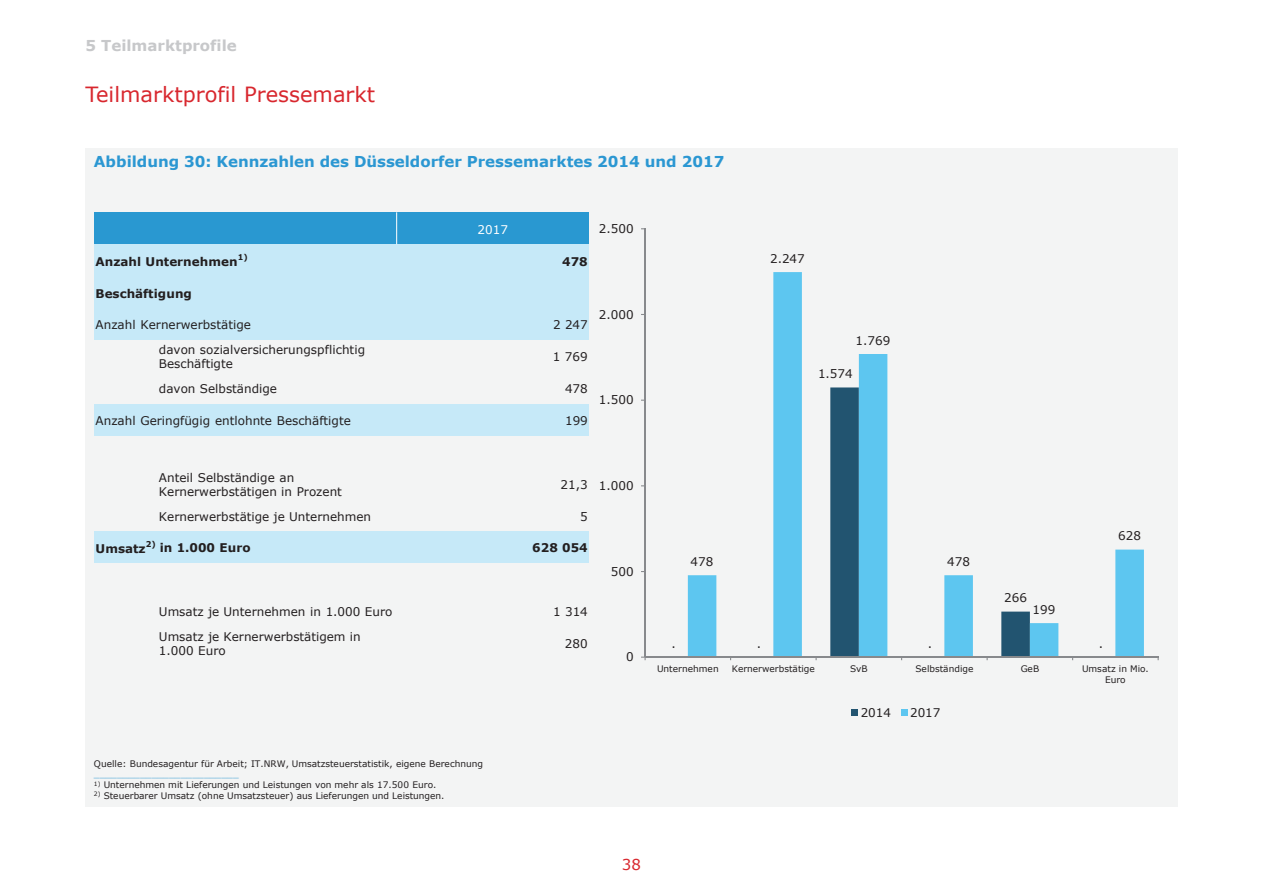
<style>
.page{position:relative;width:1263px;height:893px;background:#fff}
.page>*{position:absolute;margin:0;border:0;box-sizing:border-box;transform-origin:0 0}
.t1{font:21px "Verdana";color:#d8272e}
.t2{font:700 15px "Verdana";color:#2b97d2}
.t3{font:700 15px "Verdana";color:#c7c8ca}
.t4{font:15px "Verdana";color:#d8272e}
.t5{font:12px/14.4px "Verdana";color:#231f20}
.t6{font:700 12px "Verdana";color:#231f20}
.t7{font:12px "Verdana";color:#fff}
.t8{font:9px/10.9px "Verdana";letter-spacing:-.005em;color:#231f20;text-align:center}
.s1{color:#2b97d2}
</style>
<div class="page">
<div style="left:85px;top:148px;width:1093px;height:659px;background:#f3f4f4"></div>
<div style="left:94px;top:212px;width:495px;height:32px;background:#2998d1"></div>
<div style="left:94px;top:244px;width:495px;height:32px;background:#c6e9f8"></div>
<div style="left:94px;top:276px;width:495px;height:32px;background:#c6e9f8"></div>
<div style="left:94px;top:308px;width:495px;height:32px;background:#c6e9f8"></div>
<div style="left:94px;top:404px;width:495px;height:31px;background:#c6e9f8"></div>
<div style="left:94px;top:531px;width:495px;height:32px;background:#c6e9f8"></div>
<hr style="left:396px;top:212px;width:1px;height:32px;background:#fff">
<svg style="left:688px;top:272px;width:456px;height:385px"></svg>
<hr style="left:644px;top:229px;width:2px;height:428px;background:#87898c">
<hr style="left:645px;top:657px;width:513px;height:1px;background:#87898c">
<div style="left:851px;top:709px;width:7px;height:7px;background:#225470"></div>
<div style="left:901px;top:709px;width:6px;height:7px;background:#5dc6f0"></div>
<p class="t3" style="left:85px;top:35px;width:153px">5 Teilmarktprofile</p>
<p class="t1" style="left:85px;top:80px;width:291px">Teilmarktprofil Pressemarkt</p>
<p class="t2" style="left:94px;top:151px;width:632px">Abbildung 30: Kennzahlen des Düsseldorfer Pressemarktes 2014 und 2017</p>
<p class="t7" style="left:478px;top:221px;width:32px">2017</p>
<p class="t6" style="left:96px;top:253px;width:154px">Anzahl Unternehmen<sup>1)</sup></p>
<p class="t6" style="left:562px;top:253px;width:27px">478</p>
<p class="t6" style="left:96px;top:285px;width:98px">Beschäftigung</p>
<p class="t5" style="left:96px;top:318px;width:157px">Anzahl Kernerwerbstätige</p>
<p class="t5" style="left:553px;top:318px;width:36px">2 247</p>
<p class="t5" style="left:159px;top:342px;width:208px">davon sozialversicherungspflichtig<br>Beschäftigte</p>
<p class="t5" style="left:553px;top:350px;width:36px">1 769</p>
<p class="t5" style="left:159px;top:381px;width:120px">davon Selbständige</p>
<p class="t5" style="left:565px;top:381px;width:24px">478</p>
<p class="t5" style="left:96px;top:413px;width:257px">Anzahl Geringfügig entlohnte Beschäftigte</p>
<p class="t5" style="left:565px;top:413px;width:24px">199</p>
<p class="t5" style="left:599px;top:221px;width:36px">2.500</p>
<p class="t5" style="left:599px;top:307px;width:36px">2.000</p>
<p class="t5" style="left:599px;top:393px;width:36px">1.500</p>
<p class="t5" style="left:770px;top:251px;width:36px">2.247</p>
<p class="t5" style="left:855px;top:333px;width:36px">1.769</p>
<p class="t5" style="left:818px;top:366px;width:36px">1.574</p>
<p class="t5" style="left:159px;top:470px;width:185px">Anteil Selbständige an<br>Kernerwerbstätigen in Prozent</p>
<p class="t5" style="left:561px;top:477px;width:29px">21,3</p>
<p class="t5" style="left:159px;top:509px;width:214px">Kernerwerbstätige je Unternehmen</p>
<p class="t5" style="left:580px;top:509px;width:9px">5</p>
<p class="t6" style="left:96px;top:540px;width:156px">Umsatz<sup>2)</sup> in 1.000 Euro</p>
<p class="t6" style="left:532px;top:540px;width:57px">628 054</p>
<p class="t5" style="left:599px;top:478px;width:36px">1.000</p>
<p class="t5" style="left:611px;top:564px;width:24px">500</p>
<p class="t5" style="left:690px;top:554px;width:24px">478</p>
<p class="t5" style="left:159px;top:605px;width:235px">Umsatz je Unternehmen in 1.000 Euro</p>
<p class="t5" style="left:553px;top:605px;width:36px">1 314</p>
<p class="t5" style="left:159px;top:629px;width:203px">Umsatz je Kernerwerbstätigem in<br>1.000 Euro</p>
<p class="t5" style="left:565px;top:636px;width:24px">280</p>
<p class="t5" style="left:671px;top:636px;width:6px">.</p>
<p class="t5" style="left:757px;top:636px;width:6px">.</p>
<p class="t5" style="left:626px;top:650px;width:9px">0</p>
<p class="t5" style="left:947px;top:554px;width:24px">478</p>
<p class="t5" style="left:928px;top:636px;width:6px">.</p>
<p class="t5" style="left:1004px;top:591px;width:24px">266</p>
<p class="t5" style="left:1032px;top:602px;width:24px">199</p>
<p class="t5" style="left:1118px;top:529px;width:24px">628</p>
<p class="t5" style="left:1099px;top:636px;width:6px">.</p>
<p class="t8" style="left:94px;top:758px;width:391px;text-align:left">Quelle: Bundesagentur für Arbeit; IT.NRW, Umsatzsteuerstatistik, eigene Berechnung <span class="s1">_________________________</span></p>
<p class="t8" style="left:94px;top:779px;width:344px"><sup>1)</sup> Unternehmen mit Lieferungen und Leistungen von mehr als 17.500 Euro.</p>
<p class="t8" style="left:94px;top:790px;width:352px"><sup>2)</sup> Steuerbarer Umsatz (ohne Umsatzsteuer) aus Lieferungen und Leistungen.</p>
<p class="t8" style="left:657px;top:663px;width:63px">Unternehmen</p>
<p class="t8" style="left:732px;top:663px;width:85px">Kernerwerbstätige</p>
<p class="t8" style="left:850px;top:663px;width:19px">SvB</p>
<p class="t8" style="left:915px;top:663px;width:59px">Selbständige</p>
<p class="t8" style="left:1021px;top:663px;width:20px">GeB</p>
<p class="t8" style="left:1082px;top:663px;width:68px">Umsatz in Mio.<br>Euro</p>
<p class="t5" style="left:861px;top:705px;width:32px">2014</p>
<p class="t5" style="left:910px;top:705px;width:32px">2017</p>
<p class="t4" style="left:622px;top:854px;width:21px">38</p>
</div>
